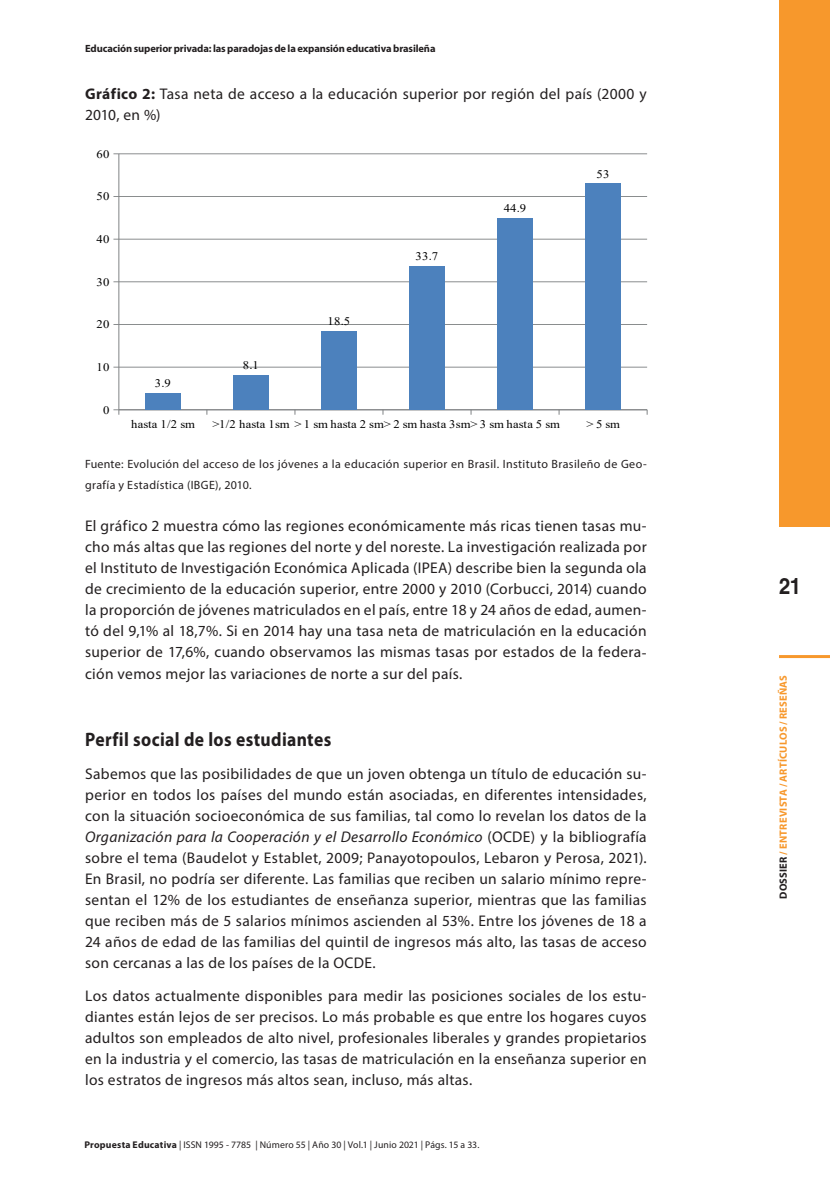
<style>
.page{position:relative;width:830px;height:1191px;background:#fff}
.page>*{position:absolute;margin:0;border:0;box-sizing:border-box;transform-origin:0 0}
.t1{font:700 22.5px "Helvetica LT Std";color:#231f20;scale:.9 1}
.t2{font:700 19.5px "Myriad Pro";letter-spacing:.02em;color:#231f20;scale:.9 1}
.t3{font:15.45px/21px "Myriad Pro";letter-spacing:.02em;color:#231f20;text-align:justify}
.t4{font:12px/21px "Myriad Pro";letter-spacing:.03em;color:#231f20}
.t5{font:11.55px "Times New Roman";letter-spacing:.02em;color:#000001;scale:1.09 1}
.t6{font:700 10.5px "Myriad Pro";letter-spacing:-.01em;color:#231f20}
.t7{font:700 10.5px "Myriad Pro";letter-spacing:.015em;color:#f7982c}
.t8{font:9.75px "Myriad Pro";letter-spacing:.01em;color:#231f20}
.s1{font-weight:700}
.s2{font-style:italic}
.s3{color:#231f20}
</style>
<div class="page">
<div style="left:778px;top:0;width:51px;height:527px;background:#f7982c"></div>
<hr style="left:778px;top:655px;width:51px;height:3px;background:#f7982c">
<svg style="left:113px;top:153px;width:534px;height:262px"></svg>
<div style="left:585px;top:184px;width:35px;height:226px;background:#4c81bd"></div>
<div style="left:497px;top:218px;width:35px;height:192px;background:#4c81bd"></div>
<div style="left:409px;top:266px;width:35px;height:144px;background:#4c81bd"></div>
<div style="left:321px;top:331px;width:35px;height:79px;background:#4c81bd"></div>
<div style="left:233px;top:375px;width:35px;height:35px;background:#4c81bd"></div>
<div style="left:145px;top:393px;width:35px;height:17px;background:#4c81bd"></div>
<p class="t6" style="left:85px;top:43px;width:352px">Educación superior privada: las paradojas de la expansión educativa brasileña</p>
<p class="t3" style="left:85px;top:83px;width:563px"><span class="s1">Gráfico 2:</span> Tasa neta de acceso a la educación superior por región del país (2000 y<br>2010, en %)</p>
<p class="t5" style="left:97px;top:146px;width:13px">60</p>
<p class="t5" style="left:97px;top:188px;width:13px">50</p>
<p class="t5" style="left:97px;top:231px;width:13px">40</p>
<p class="t5" style="left:97px;top:274px;width:13px">30</p>
<p class="t5" style="left:97px;top:316px;width:13px">20</p>
<p class="t5" style="left:97px;top:359px;width:13px">10</p>
<p class="t5" style="left:103px;top:402px;width:7px">0</p>
<p class="t5" style="left:155px;top:375px;width:16px">3.9</p>
<p class="t5" style="left:243px;top:357px;width:16px">8.1</p>
<p class="t5" style="left:327px;top:313px;width:22px">18.5</p>
<p class="t5" style="left:415px;top:248px;width:22px">33.7</p>
<p class="t5" style="left:503px;top:200px;width:22px">44.9</p>
<p class="t5" style="left:596px;top:166px;width:13px">53</p>
<p class="t5" style="left:131px;top:416px;width:60px">hasta 1/2 sm</p>
<p class="t5" style="left:212px;top:416px;width:320px">&gt;1/2 hasta 1sm &gt; 1 sm hasta 2 sm&gt; 2 sm hasta 3sm&gt; 3 sm hasta 5 sm</p>
<p class="t5" style="left:586px;top:416px;width:32px">&gt; 5 sm</p>
<p class="t4" style="left:85px;top:454px;width:563px">Fuente: Evolución del acceso de los jóvenes a la educación superior en Brasil. Instituto Brasileño de Geo&shy;grafía y Estadística (IBGE), 2010.</p>
<p class="t3" style="left:85px;top:515px;width:563px">El gráfico 2 muestra cómo las regiones económicamente más ricas tienen tasas mu&shy;cho más altas que las regiones del norte y del noreste. La investigación realizada por el Instituto de Investigación Económica Aplicada (IPEA) describe bien la segunda ola de crecimiento de la educación superior, entre 2000 y 2010 (Corbucci, 2014) cuando la proporción de jóvenes matriculados en el país, entre 18 y 24 años de edad, aumen&shy;tó del 9,1% al 18,7%. Si en 2014 hay una tasa neta de matriculación en la educación superior de 17,6%, cuando observamos las mismas tasas por estados de la federa&shy;ción vemos mejor las variaciones de norte a sur del país.</p>
<p class="t2" style="left:85px;top:728px;width:275px">Perfil social de los estudiantes</p>
<p class="t3" style="left:85px;top:763px;width:563px">Sabemos que las posibilidades de que un joven obtenga un título de educación su&shy;perior en todos los países del mundo están asociadas, en diferentes intensidades, con la situación socioeconómica de sus familias, tal como lo revelan los datos de la <span class="s2">Organización para la Cooperación y el Desarrollo Económico</span> (OCDE) y la bibliografía sobre el tema (Baudelot y Establet, 2009; Panayotopoulos, Lebaron y Perosa, 2021).<br>En Brasil, no podría ser diferente. Las familias que reciben un salario mínimo repre&shy;sentan el 12% de los estudiantes de enseñanza superior, mientras que las familias que reciben más de 5 salarios mínimos ascienden al 53%. Entre los jóvenes de 18 a 24 años de edad de las familias del quintil de ingresos más alto, las tasas de acceso son cercanas a las de los países de la OCDE.</p>
<p class="t3" style="left:85px;top:984px;width:563px">Los datos actualmente disponibles para medir las posiciones sociales de los estu&shy;diantes están lejos de ser precisos. Lo más probable es que entre los hogares cuyos adultos son empleados de alto nivel, profesionales liberales y grandes propietarios en la industria y el comercio, las tasas de matriculación en la enseñanza superior en los estratos de ingresos más altos sean, incluso, más altas.</p>
<p class="t8" style="left:84px;top:1139px;width:396px"><span class="s1">Propuesta Educativa</span> | ISSN 1995 - 7785 | Número 55 | Año 30 | Vol.1 | Junio 2021 | Págs. 15 a 33.</p>
<h1 class="t1" style="left:778px;top:572px;width:26px">21</h1>
<p class="t7" style="left:777px;top:898px;width:225px;rotate:-90deg"><span class="s3">DOSSIER</span> / ENTREVISTA / ARTÍCULOS / RESEÑAS</p>
</div>
